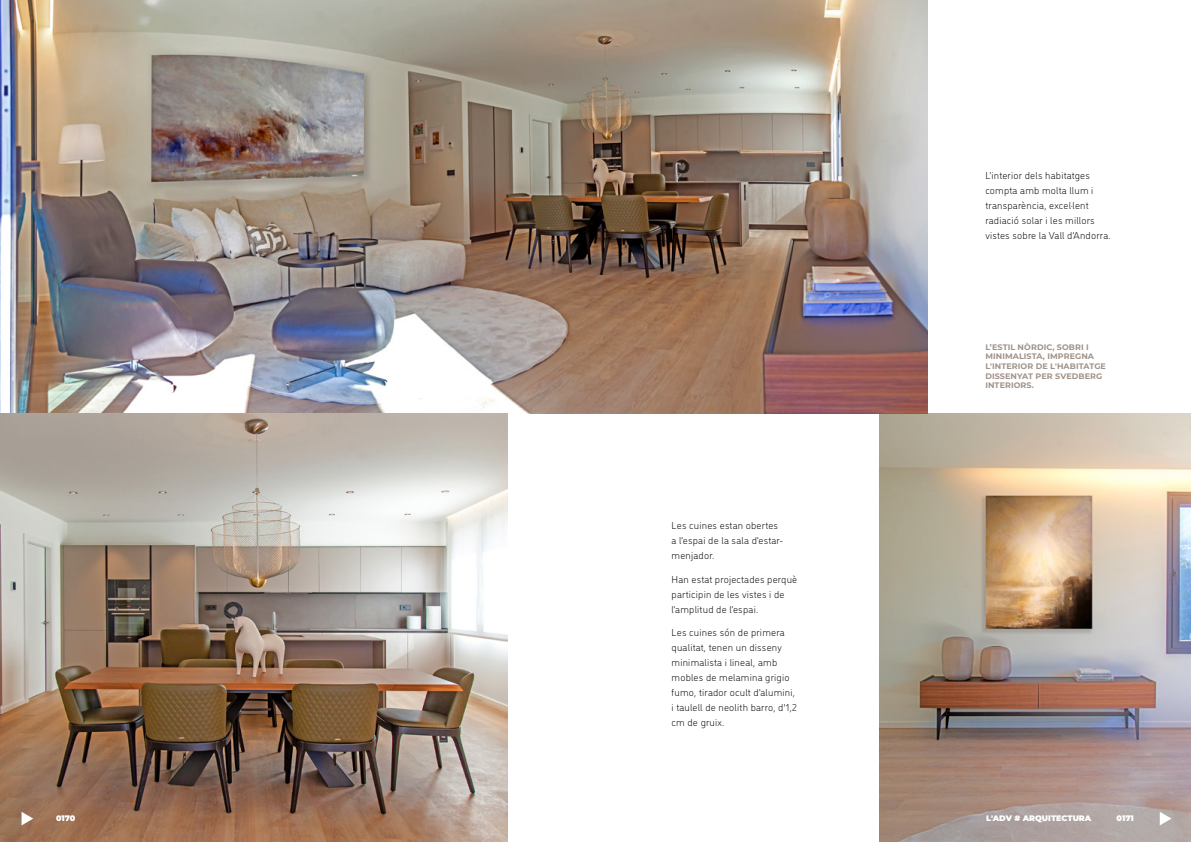
<style>
.page{position:relative;width:1191px;height:842px;background:#fff}
.page>*{position:absolute;margin:0;border:0;box-sizing:border-box;transform-origin:0 0}
.t1{font:300 10px/15px "DI Nosaur";letter-spacing:.02em;color:#000}
.t2{font:700 8px/9.6px "Montserrat";letter-spacing:.01em;color:#a09288}
.t3{font:900 8px "Montserrat";color:#fff}
</style>
<div class="page">
<img style="left:879px;top:414px;width:312px;height:428px">
<img style="left:0;top:0;width:927px;height:414px">
<img style="left:0;top:414px;width:507px;height:428px">
<svg style="left:0;top:812px;width:78px;height:13px"></svg>
<svg style="left:1159px;top:812px;width:12px;height:13px"></svg>
<p class="t1" style="left:985px;top:168px;width:127px">L’interior dels habitatges compta amb molta llum i transparència, excel·lent radiació solar i les millors vistes sobre la Vall d’Andorra.</p>
<p class="t1" style="left:671px;top:517px;width:113px">Les cuines estan obertes a l’espai de la sala d’estar&shy;menjador.</p>
<p class="t1" style="left:671px;top:571px;width:127px">Han estat projectades perquè participin de les vistes i de l’amplitud de l’espai.</p>
<p class="t1" style="left:671px;top:624px;width:127px">Les cuines són de primera qualitat, tenen un disseny minimalista i lineal, amb mobles de melamina grigio fumo, tirador ocult d’alumini, i taulell de neolith barro, d'1,2 cm de gruix.</p>
<p class="t2" style="left:985px;top:342px;width:122px">L’ESTIL NÒRDIC, SOBRI I<br>MINIMALISTA, IMPREGNA<br>L'INTERIOR DE L'HABITATGE<br>DISSENYAT PER SVEDBERG<br>INTERIORS.</p>
<p class="t3" style="left:56px;top:812px;width:21px">0170</p>
<p class="t3" style="left:986px;top:812px;width:107px">L'ADV # ARQUITECTURA</p>
<p class="t3" style="left:1116px;top:812px;width:19px">0171</p>
</div>
